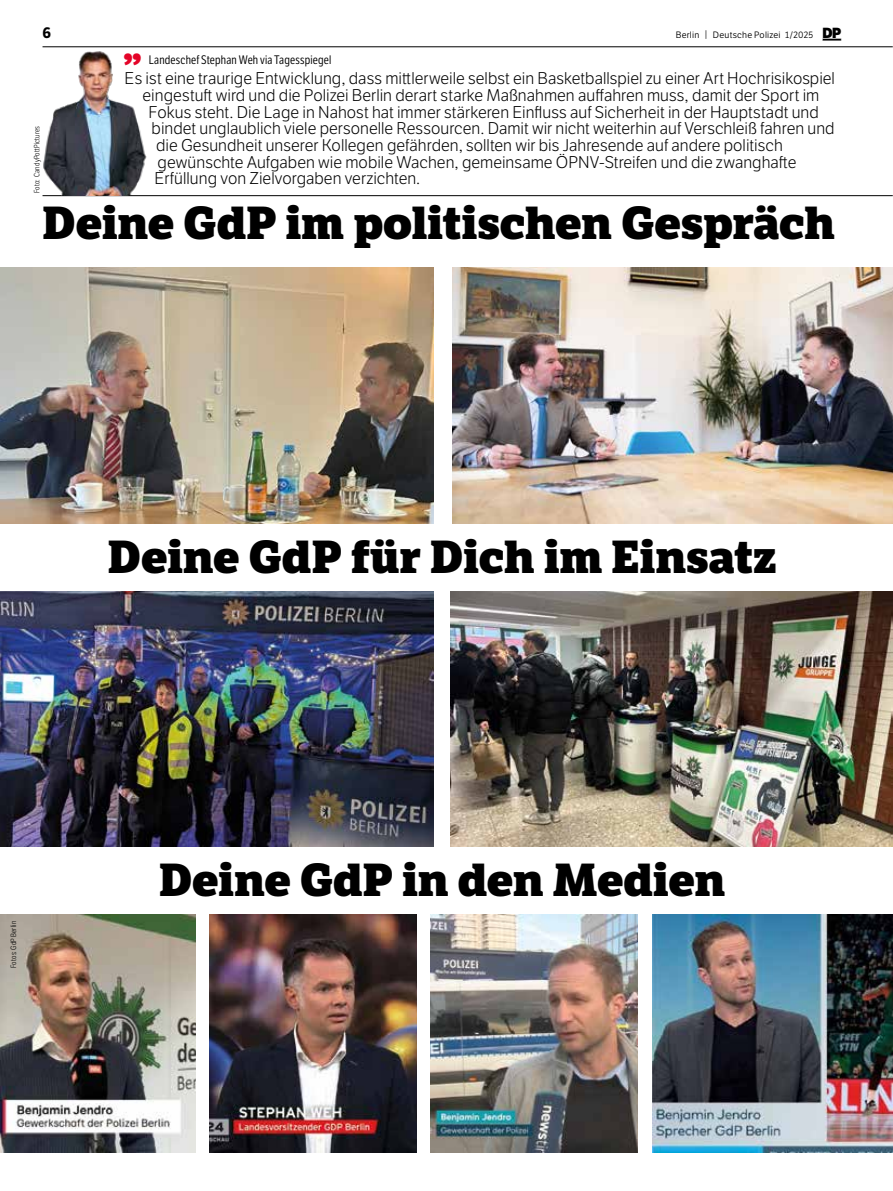
<style>
.page{position:relative;width:893px;height:1191px;background:#fff}
.page>*{position:absolute;margin:0;border:0;box-sizing:border-box;transform-origin:0 0}
.t1{font:800 45px "LFT Etica Sheriff";letter-spacing:-.01em;color:#000}
.t2{font:41.25px "LFT Etica XB";color:#e40428}
.t3{font:16.5px "LFT Etica Lt";letter-spacing:.005em;color:#000}
.t4{font:700 15px "LFT Etica";color:#000}
.t5{font:12px "LFT Etica Condensed";letter-spacing:.015em;color:#000}
.t6{font:9px "LFT Etica Bk";letter-spacing:.025em;color:#000}
.t7{font:300 7.5px "LFT Etica Condensed";letter-spacing:.025em;color:#000}
.s1{font-size:9.3px}
.s2{font-family:"LFT Etica XB";font-size:14.25px}
</style>
<div class="page">
<hr style="left:43px;top:195px;width:850px;height:1px;background:#000">
<hr style="left:43px;top:47px;width:850px;height:1px;background:#000">
<svg style="left:822px;top:39px;width:19px;height:2px"></svg>
<img style="left:0;top:268px;width:434px;height:255px">
<img style="left:453px;top:268px;width:440px;height:255px">
<img style="left:0;top:591px;width:434px;height:255px">
<img style="left:451px;top:591px;width:442px;height:255px">
<img style="left:0;top:914px;width:196px;height:238px">
<img style="left:210px;top:914px;width:207px;height:238px">
<img style="left:431px;top:914px;width:207px;height:238px">
<img style="left:652px;top:914px;width:241px;height:238px">
<img style="left:43px;top:51px;width:104px;height:144px">
<p class="t4" style="left:43px;top:23px;width:10px">6</p>
<p class="t6" style="left:676px;top:29px;width:167px">Berlin <span class="s1">|</span> Deutsche Polizei 1/2025 <span class="s2">DP</span></p>
<p class="t7" style="left:33px;top:193px;width:69px;rotate:-90deg">Foto: CandyPottPictures</p>
<h2 class="t2" style="left:123px;top:19px;width:20px">„</h2>
<p class="t3" style="left:125px;top:69px;width:712px">Es ist eine traurige Entwicklung, dass mittlerweile selbst ein Basketballspiel zu einer Art Hochrisikospiel</p>
<p class="t3" style="left:143px;top:86px;width:678px">eingestuft wird und die Polizei Berlin derart starke Maßnahmen auffahren muss, damit der Sport im</p>
<p class="t3" style="left:149px;top:102px;width:672px">Fokus steht. Die Lage in Nahost hat immer stärkeren Einfluss auf Sicherheit in der Hauptstadt und</p>
<p class="t3" style="left:152px;top:119px;width:684px">bindet unglaublich viele personelle Ressourcen. Damit wir nicht weiterhin auf Verschleiß fahren und</p>
<p class="t3" style="left:156px;top:136px;width:628px">die Gesundheit unserer Kollegen gefährden, sollten wir bis Jahresende auf andere politisch</p>
<p class="t3" style="left:158px;top:152px;width:640px">gewünschte Aufgaben wie mobile Wachen, gemeinsame ÖPNV-Streifen und die zwanghafte</p>
<p class="t3" style="left:155px;top:169px;width:267px">Erfüllung von Zielvorgaben verzichten.</p>
<p class="t5" style="left:149px;top:53px;width:184px">Landeschef Stephan Weh via Tagesspiegel</p>
<h1 class="t1" style="left:43px;top:195px;width:794px">Deine GdP im politischen Gespräch</h1>
<h1 class="t1" style="left:108px;top:529px;width:670px">Deine GdP für Dich im Einsatz</h1>
<p class="t7" style="left:9px;top:968px;width:48px;rotate:-90deg">Fotos: GdP Berlin</p>
<h1 class="t1" style="left:159px;top:852px;width:568px">Deine GdP in den Medien</h1>
</div>
